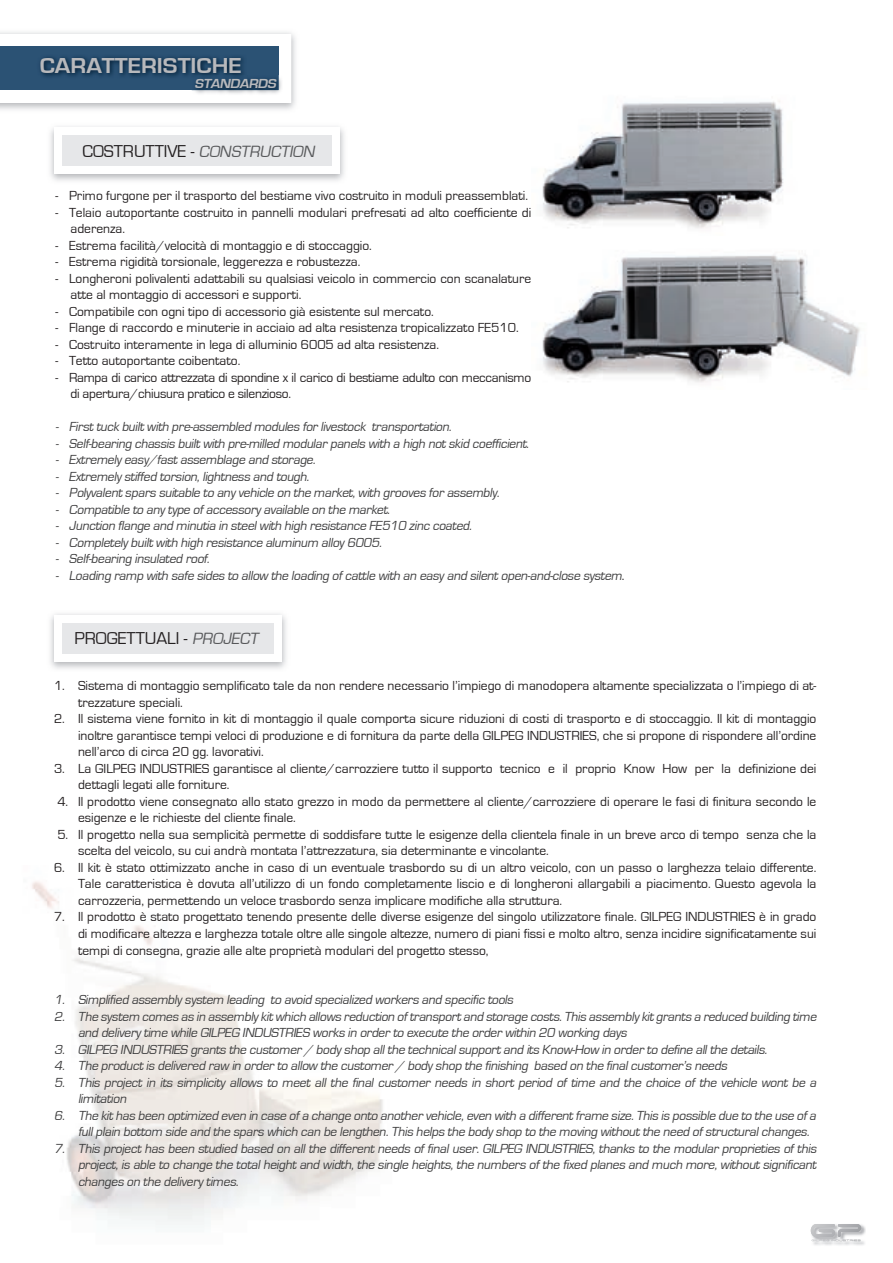
<style>
.page{position:relative;width:893px;height:1263px;background:#fff}
.page>*{position:absolute;margin:0;border:0;box-sizing:border-box;transform-origin:0 0}
.t1{font:700 22.35px "Eurostile";color:#b8b9bc;scale:1.1 1}
.t2{font:17.7px "Eurostile";color:#231f20}
.t3{font:13.5px/16.5px "Eurostile";color:#231f20}
.t4{font:italic 13.5px/16.5px "Eurostile";letter-spacing:-.02em;color:#3e3e3f}
.t5{font:13.5px/16.5px "Eurostile";letter-spacing:-.02em;color:#231f20}
.t6{font:italic 700 13.5px "Eurostile";color:#b8b9bc;scale:1.1 1}
.s1{font-style:italic;font-size:16.8px;color:#57585a}
.s2{font-style:normal;color:#231f20}
</style>
<div class="page">
<img style="left:32px;top:881px;width:351px;height:344px">
<img style="left:0;top:32px;width:296px;height:78px">
<div style="left:0;top:34px;width:291px;height:69px;background:#fff"></div>
<div style="left:0;top:47px;width:279px;height:43px;background:#2b5274"></div>
<img style="left:40px;top:57px;width:204px;height:20px">
<img style="left:50px;top:126px;width:294px;height:55px">
<div style="left:54px;top:128px;width:285px;height:46px;background:#fff"></div>
<div style="left:62px;top:135px;width:269px;height:31px;background:#e6e7e9"></div>
<img style="left:810px;top:1224px;width:56px;height:21px">
<svg style="left:811px;top:1224px;width:50px;height:17px"></svg>
<img style="left:542px;top:255px;width:318px;height:128px">
<img style="left:542px;top:101px;width:242px;height:128px">
<img style="left:50px;top:613px;width:236px;height:56px">
<div style="left:54px;top:615px;width:228px;height:47px;background:#fff"></div>
<div style="left:62px;top:623px;width:212px;height:31px;background:#e6e7e9"></div>
<img style="left:192px;top:78px;width:90px;height:16px">
<img style="left:192px;top:75px;width:87px;height:15px">
<img style="left:192px;top:75px;width:55px;height:5px">
<h1 class="t1" style="left:40px;top:53px;width:185px">CARATTERISTICHE</h1>
<p class="t6" style="left:195px;top:77px;width:78px">STANDARDS</p>
<h2 class="t2" style="left:82px;top:141px;width:237px">C O S T R U TT I V E - <span class="s1">CONSTRUCTION</span></h2>
<p class="t3" style="left:56px;top:188px;width:474px">- Primo furgone per il trasporto del bestiame vivo costruito in moduli preassemblati.</p>
<p class="t3" style="left:70px;top:204px;width:462px;text-indent:-15px">- Telaio autoportante costruito in pannelli modulari prefresati ad alto coefficiente di aderenza.</p>
<p class="t3" style="left:56px;top:237px;width:318px">- Estrema facilità/velocità di montaggio e di stoccaggio.</p>
<p class="t3" style="left:56px;top:254px;width:306px">- Estrema rigidità torsionale, leggerezza e robustezza.</p>
<p class="t3" style="left:70px;top:270px;width:462px;text-indent:-15px">- Longheroni polivalenti adattabili su qualsiasi veicolo in commercio con scanalature atte al montaggio di accessori e supporti.</p>
<p class="t3" style="left:56px;top:303px;width:380px">- Compatibile con ogni tipo di accessorio già esistente sul mercato.</p>
<p class="t3" style="left:56px;top:320px;width:465px">- Flange di raccordo e minuterie in acciaio ad alta resistenza tropicalizzato FE510.</p>
<p class="t3" style="left:56px;top:336px;width:385px">- Costruito interamente in lega di alluminio 6005 ad alta resistenza.</p>
<p class="t3" style="left:56px;top:353px;width:186px">- Tetto autoportante coibentato.</p>
<p class="t5" style="left:70px;top:369px;width:462px;text-indent:-15px">- Rampa di carico attrezzata di spondine x il carico di bestiame adulto con meccanismo di apertura/chiusura pratico e silenzioso.</p>
<p class="t4" style="left:56px;top:419px;width:400px">- Firsttuck builtwith pre-assembled modules forlivestock transportation.</p>
<p class="t4" style="left:56px;top:435px;width:478px">- Self-bearing chassis builtwith pre-milled modularpanels with a high notskid coefficient.</p>
<p class="t4" style="left:56px;top:452px;width:264px">- Extremely easy/fastassemblage and storage.</p>
<p class="t4" style="left:56px;top:468px;width:258px">- Extremely stiffed torsion,lightness and tough.</p>
<p class="t4" style="left:56px;top:485px;width:448px">- Polyvalentspars suitable to any vehicle on the market,with grooves forassembly.</p>
<p class="t4" style="left:56px;top:501px;width:338px">- Compatible to any type ofaccessory available on the market.</p>
<p class="t4" style="left:56px;top:518px;width:420px">- Junction flange and minutia in steelwith high resistance FE510 zinc coated.</p>
<p class="t4" style="left:56px;top:534px;width:330px">- Completely builtwith high resistance aluminum alloy 6005.</p>
<p class="t4" style="left:56px;top:551px;width:158px">- Self-bearing insulated roof.</p>
<p class="t4" style="left:56px;top:567px;width:571px">- Loading ramp with safe sides to allow the loading ofcattle with an easy and silentopen-and-close system<span class="s2">.</span></p>
<h2 class="t2" style="left:74px;top:629px;width:189px">PROGETTUALI - <span class="s1">PROJECT</span></h2>
<p class="t3" style="left:78px;top:678px;width:740px;text-indent:-24px">1. Sistema di montaggio semplificato tale da non rendere necessario l’impiego di manodopera altamente specializzata o l’impiego di at&shy;trezzature speciali.</p>
<p class="t3" style="left:78px;top:711px;width:740px;text-align:justify;text-indent:-24px">2. Il sistema viene fornito in kit di montaggio il quale comporta sicure riduzioni di costi di trasporto e di stoccaggio. Il kit di montaggio inoltre garantisce tempi veloci di produzione e di fornitura da parte della GILPEG INDUSTRIES, che si propone di rispondere all’ordine nell’arco di circa 20 gg. lavorativi.</p>
<p class="t3" style="left:78px;top:760px;width:740px;text-indent:-24px">3. La GILPEG INDUSTRIES garantisce al cliente/carrozziere tutto il supporto tecnico e il proprio Know How per la definizione dei dettagli legati alle forniture.</p>
<p class="t3" style="left:78px;top:793px;width:740px;text-indent:-21px">4. Il prodotto viene consegnato allo stato grezzo in modo da permettere al cliente/carrozziere di operare le fasi di finitura secondo le esigenze e le richieste del cliente finale.</p>
<p class="t3" style="left:78px;top:826px;width:740px;text-indent:-21px">5. Il progetto nella sua semplicità permette di soddisfare tutte le esigenze della clientela finale in un breve arco di tempo senza che la scelta del veicolo, su cui andrà montata l’attrezzatura, sia determinante e vincolante.</p>
<p class="t3" style="left:78px;top:859px;width:740px;text-align:justify;text-indent:-24px">6. Il kit è stato ottimizzato anche in caso di un eventuale trasbordo su di un altro veicolo, con un passo o larghezza telaio differente.<br>Tale caratteristica è dovuta all’utilizzo di un fondo completamente liscio e di longheroni allargabili a piacimento. Questo agevola la carrozzeria, permettendo un veloce trasbordo senza implicare modifiche alla struttura.</p>
<p class="t3" style="left:78px;top:909px;width:740px;text-align:justify;text-indent:-24px">7. Il prodotto è stato progettato tenendo presente delle diverse esigenze del singolo utilizzatore finale. GILPEG INDUSTRIES è in grado di modificare altezza e larghezza totale oltre alle singole altezze, numero di piani fissi e molto altro, senza incidire significatamente sui tempi di consegna, grazie alle alte proprietà modulari del progetto stesso,</p>
<p class="t4" style="left:54px;top:991px;width:463px">1. Simplified assembly system leading to avoid specialized workers and specific tools</p>
<p class="t4" style="left:78px;top:1008px;width:743px;text-indent:-24px">2. The system comes as in assembly kitwhich allows reduction oftransportand storage costs.This assembly kitgrants a reduced building time and delivery time while GILPEG INDUSTRIES works in orderto execute the orderwithin 20 working days</p>
<p class="t4" style="left:54px;top:1041px;width:717px">3. GILPEG INDUSTRIES grants the customer/ body shop allthe technicalsupportand its Know-How in orderto define allthe details.</p>
<p class="t4" style="left:54px;top:1057px;width:677px">4. The productis delivered raw in orderto allow the customer/ body shop the finishing based on the finalcustomer’s needs</p>
<p class="t4" style="left:78px;top:1074px;width:742px;text-indent:-24px">5. This project in its simplicity allows to meet all the final customer needs in short period of time and the choice of the vehicle wont be a limitation</p>
<p class="t4" style="left:78px;top:1107px;width:742px;text-indent:-24px">6. The kithas been optimized even in case ofa change onto anothervehicle,even with a differentframe size.This is possible due to the use ofa fullplain bottom side and the spars which can be lengthen.This helps the body shop to the moving withoutthe need ofstructuralchanges.</p>
<p class="t4" style="left:78px;top:1140px;width:742px;text-align:justify;text-indent:-24px">7. This projecthas been studied based on allthe differentneeds offinaluser.GILPEG INDUSTRIES,thanks to the modularproprieties ofthis project,is able to change the totalheightand width,the single heights,the numbers ofthe fixed planes and much more,withoutsignificant changes on the delivery times.</p>
</div>
